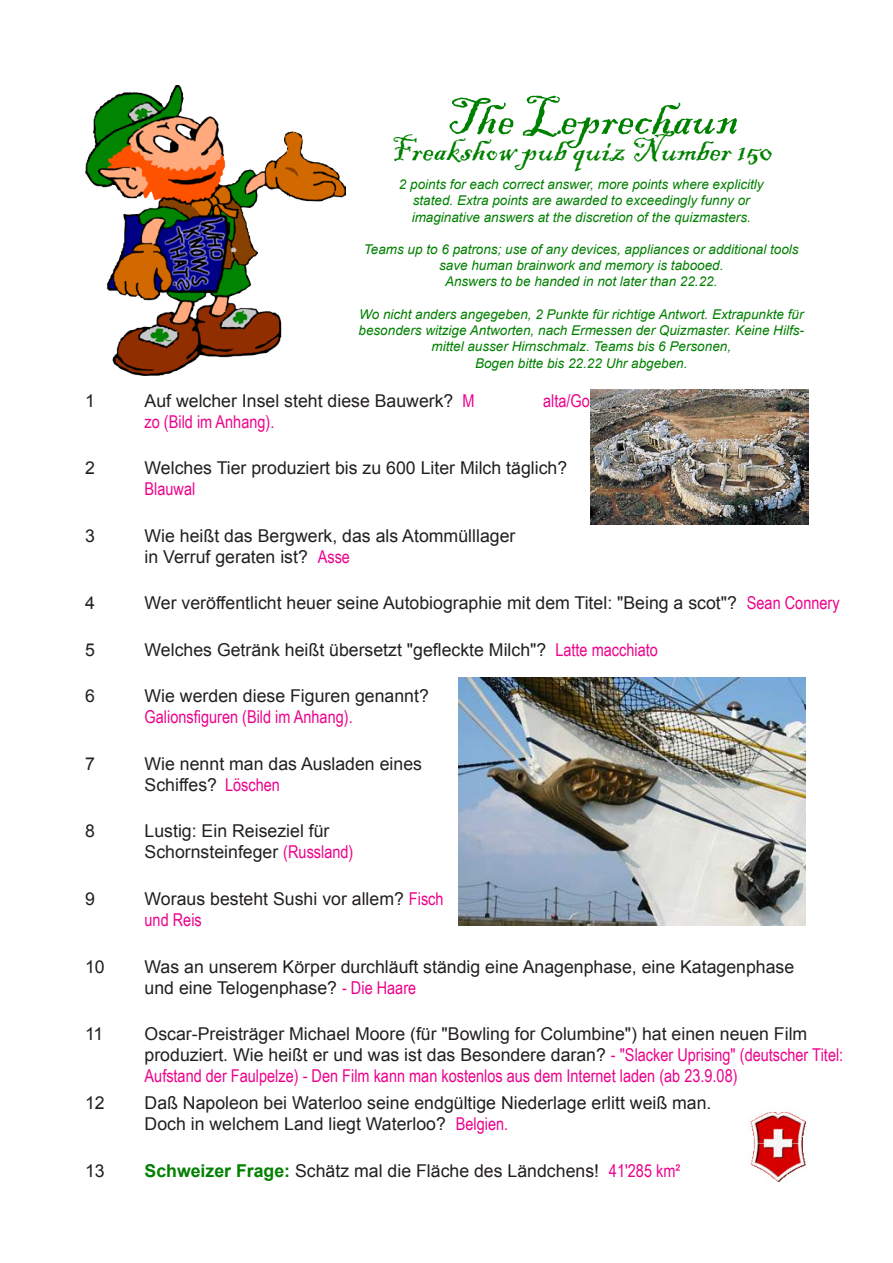
<style>
.page{position:relative;width:893px;height:1263px;background:#fff}
.page>*{position:absolute;margin:0;border:0;box-sizing:border-box;transform-origin:0 0}
.Quiz_Title{font:54px "Blackadder ITC";color:#008000}
.Quiz_Title-2{font:36px "Blackadder ITC";color:#008000}
.Quiz_Question{font:17.7px/21px "Arial";color:#231f20}
.Quiz_Question_-_kein{font:17.7px/21px "Arial";color:#231f20}
.Quiz_Question-2{font:17.7px "Arial Narrow";color:#ed028c}
.Quiz_Red_Info_small{font:italic 13.5px/16.2px "Arial";color:#008000;text-align:center}
.s1{font-family:"Arial Narrow";color:#ed028c}
.s2{font-weight:700;color:#008000}
</style>
<div class="page">
<img style="left:590px;top:389px;width:218px;height:136px">
<img style="left:458px;top:677px;width:347px;height:248px">
<img style="left:750px;top:1109px;width:56px;height:72px">
<img style="left:85px;top:85px;width:260px;height:291px">
<p class="Quiz_Title" style="left:447px;top:85px;width:293px">The Leprechaun</p>
<p class="Quiz_Title-2" style="left:390px;top:128px;width:384px">Freakshow pub quiz Number 150</p>
<p class="Quiz_Red_Info_small" style="left:399px;top:177px;width:366px">2 points for each correct answer, more points where explicitly</p>
<p class="Quiz_Red_Info_small" style="left:413px;top:193px;width:338px">stated. Extra points are awarded to exceedingly funny or</p>
<p class="Quiz_Red_Info_small" style="left:412px;top:209px;width:341px">imaginative answers at the discretion of the quizmasters.</p>
<p class="Quiz_Red_Info_small" style="left:364px;top:241px;width:436px">Teams up to 6 patrons; use of any devices, appliances or additional tools save human brainwork and memory is tabooed.</p>
<p class="Quiz_Red_Info_small" style="left:445px;top:274px;width:274px">Answers to be handed in not later than 22.22.</p>
<p class="Quiz_Red_Info_small" style="left:359px;top:306px;width:447px">Wo nicht anders angegeben, 2 Punkte für richtige Antwort. Extrapunkte für besonders witzige Antworten, nach Ermessen der Quizmaster. Keine Hilfs&shy;mittel ausser Hirnschmalz. Teams bis 6 Personen,<br>Bogen bitte bis 22.22 Uhr abgeben.</p>
<p class="Quiz_Question" style="left:85px;top:390px;width:11px">1</p>
<p class="Quiz_Question" style="left:145px;top:390px;width:331px">Auf welcher Insel steht diese Bauwerk? <span class="s1">M</span></p>
<p class="Quiz_Question-2" style="left:543px;top:388px;width:48px">alta/Go</p>
<p class="Quiz_Question-2" style="left:145px;top:409px;width:131px">zo (Bild im Anhang).</p>
<p class="Quiz_Question" style="left:85px;top:458px;width:11px">2</p>
<p class="Quiz_Question" style="left:145px;top:458px;width:424px">Welches Tier produziert bis zu 600 Liter Milch täglich?<br><span class="s1">Blauwal</span></p>
<p class="Quiz_Question" style="left:85px;top:525px;width:11px">3</p>
<p class="Quiz_Question" style="left:145px;top:525px;width:372px">Wie heißt das Bergwerk, das als Atommülllager in Verruf geraten ist? <span class="s1">Asse</span></p>
<p class="Quiz_Question" style="left:85px;top:593px;width:11px">4</p>
<p class="Quiz_Question" style="left:145px;top:593px;width:697px">Wer veröffentlicht heuer seine Autobiographie mit dem Titel: "Being a scot"? <span class="s1">Sean Connery</span></p>
<p class="Quiz_Question" style="left:85px;top:639px;width:11px">5</p>
<p class="Quiz_Question" style="left:145px;top:639px;width:515px">Welches Getränk heißt übersetzt "gefleckte Milch"? <span class="s1">Latte macchiato</span></p>
<p class="Quiz_Question" style="left:85px;top:686px;width:11px">6</p>
<p class="Quiz_Question" style="left:145px;top:686px;width:286px">Wie werden diese Figuren genannt?<br><span class="s1">Galionsfiguren (Bild im Anhang).</span></p>
<p class="Quiz_Question" style="left:85px;top:753px;width:11px">7</p>
<p class="Quiz_Question" style="left:145px;top:753px;width:279px">Wie nennt man das Ausladen eines<br>Schiffes? <span class="s1">Löschen</span></p>
<p class="Quiz_Question" style="left:85px;top:821px;width:11px">8</p>
<p class="Quiz_Question" style="left:145px;top:821px;width:210px">Lustig: Ein Reiseziel für<br>Schornsteinfeger <span class="s1">(Russland)</span></p>
<p class="Quiz_Question" style="left:85px;top:888px;width:11px">9</p>
<p class="Quiz_Question" style="left:145px;top:888px;width:300px">Woraus besteht Sushi vor allem? <span class="s1">Fisch und Reis</span></p>
<p class="Quiz_Question" style="left:85px;top:956px;width:21px">10</p>
<p class="Quiz_Question" style="left:145px;top:956px;width:651px">Was an unserem Körper durchläuft ständig eine Anagenphase, eine Katagenphase und eine Telogenphase? <span class="s1">- Die Haare</span></p>
<p class="Quiz_Question" style="left:85px;top:1023px;width:20px">11</p>
<p class="Quiz_Question" style="left:145px;top:1023px;width:700px">Oscar-Preisträger Michael Moore (für "Bowling for Columbine") hat einen neuen Film produziert. Wie heißt er und was ist das Besondere daran? <span class="s1">- "Slacker Uprising" (deutscher Titel:<br>Aufstand der Faulpelze) - Den Film kann man kostenlos aus dem Internet laden (ab 23.9.08)</span></p>
<p class="Quiz_Question_-_kein" style="left:85px;top:1092px;width:21px">12</p>
<p class="Quiz_Question_-_kein" style="left:145px;top:1092px;width:568px">Daß Napoleon bei Waterloo seine endgültige Niederlage erlitt weiß man.<br>Doch in welchem Land liegt Waterloo? <span class="s1">Belgien.</span></p>
<p class="Quiz_Question" style="left:85px;top:1160px;width:21px">13</p>
<p class="Quiz_Question" style="left:145px;top:1160px;width:537px"><span class="s2">Schweizer Frage:</span> Schätz mal die Fläche des Ländchens! <span class="s1">41'285 km²</span></p>
</div>
